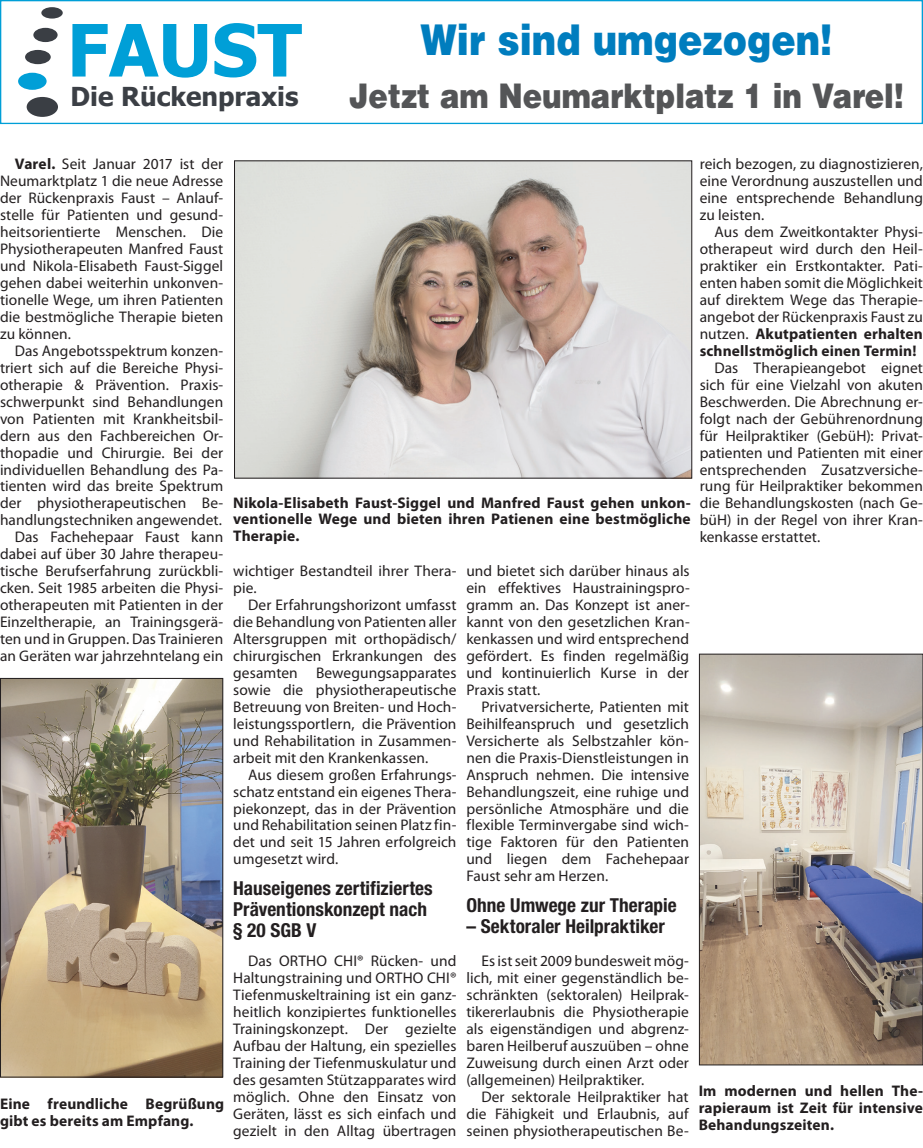
<style>
.page{position:relative;width:923px;height:1148px;background:#fff}
.page>*{position:absolute;margin:0;border:0;box-sizing:border-box;transform-origin:0 0}
.t1{font:700 72.27px "Tahoma";color:#009fd7}
.t2{font:900 42.52px "Helvetica";color:#007dbe;scale:.86 1}
.t3{font:900 33.95px "Helvetica";color:#545557;scale:.86 1}
.t4{font:700 26.07px "Tahoma";color:#3b3f45}
.Zwischenzeile{font:700 condensed 19.25px/21px "Helvetica Neue LT Std";letter-spacing:.005em;color:#231f20}
.SS-Grundschrift{font:15.4px/17px "Myriad Pro";letter-spacing:.005em;color:#231f20;text-align:justify}
.SS-Bildunterschrift{font:700 15.4px/17px "Myriad Pro";letter-spacing:.01em;color:#231f20;text-align:justify}
.s1{font-weight:700}
</style>
<div class="page">
<img style="left:236px;top:162px;width:454px;height:314px">
<div style="left:234px;top:160px;width:458px;height:318px;border:1px solid #231f20"></div>
<img style="left:2px;top:680px;width:219px;height:395px">
<div style="left:0;top:678px;width:223px;height:399px;border:1px solid #231f20"></div>
<div style="left:0;top:0;width:923px;height:124px;border:1px solid #009fd7"></div>
<div style="left:18px;top:73px;width:29px;height:17px;background:#009fd7;border-radius:50%"></div>
<div style="left:27px;top:97px;width:31px;height:20px;background:#3a3e44;border-radius:50%"></div>
<div style="left:25px;top:50px;width:26px;height:14px;background:#3a3e44;border-radius:50%"></div>
<div style="left:33px;top:28px;width:25px;height:14px;background:#3a3e44;border-radius:50%"></div>
<div style="left:41px;top:7px;width:22px;height:12px;background:#3a3e44;border-radius:50%"></div>
<img style="left:701px;top:655px;width:220px;height:408px">
<div style="left:699px;top:653px;width:224px;height:412px;border:1px solid #231f20"></div>
<h1 class="t1" style="left:67px;top:0;width:236px">FAUST</h1>
<h3 class="t4" style="left:70px;top:79px;width:229px">Die Rückenpraxis</h3>
<h2 class="t2" style="left:420px;top:11px;width:480px">Wir sind umgezogen!</h2>
<h3 class="t3" style="left:349px;top:73px;width:646px">Jetzt am Neumarktplatz 1 in Varel!</h3>
<p class="SS-Grundschrift" style="left:0;top:156px;width:225px;text-indent:15px"><span class="s1">Varel.</span> Seit Januar 2017 ist der Neumarktplatz 1 die neue Adresse der Rückenpraxis Faust – Anlauf&shy;stelle für Patienten und gesund&shy;heitsorientierte Menschen. Die Physiotherapeuten Manfred Faust und Nikola-Elisabeth Faust-Siggel gehen dabei weiterhin unkonven&shy;tionelle Wege, um ihren Patienten die bestmögliche Therapie bieten zu können.</p>
<p class="SS-Grundschrift" style="left:0;top:342px;width:225px;text-indent:15px">Das Angebotsspektrum konzen&shy;triert sich auf die Bereiche Physi&shy;otherapie &amp; Prävention. Praxis&shy;schwerpunkt sind Behandlungen von Patienten mit Krankheitsbil&shy;dern aus den Fachbereichen Or&shy;thopadie und Chirurgie. Bei der individuellen Behandlung des Pa&shy;tienten wird das breite Spektrum der physiotherapeutischen Be&shy;handlungstechniken angewendet.</p>
<p class="SS-Grundschrift" style="left:0;top:528px;width:225px;text-indent:15px">Das Fachehepaar Faust kann dabei auf über 30 Jahre therapeu&shy;tische Berufserfahrung zurückbli&shy;cken. Seit 1985 arbeiten die Physi&shy;otherapeuten mit Patienten in der Einzeltherapie, an Trainingsgerä&shy;ten und in Gruppen. Das Trainieren an Geräten war jahrzehntelang ein</p>
<p class="SS-Bildunterschrift" style="left:0;top:1095px;width:226px">Eine freundliche Begrüßung gibt es bereits am Empfang.</p>
<p class="SS-Bildunterschrift" style="left:233px;top:493px;width:459px">Nikola-Elisabeth Faust-Siggel und Manfred Faust gehen unkon&shy;ventionelle Wege und bieten ihren Patienen eine bestmögliche Therapie.</p>
<p class="SS-Grundschrift" style="left:233px;top:562px;width:225px">wichtiger Bestandteil ihrer Thera&shy;pie.</p>
<p class="SS-Grundschrift" style="left:233px;top:596px;width:225px;text-indent:15px">Der Erfahrungshorizont umfasst die Behandlung von Patienten aller Altersgruppen mit orthopädisch/ chirurgischen Erkrankungen des gesamten Bewegungsapparates sowie die physiotherapeutische Betreuung von Breiten- und Hoch&shy;leistungssportlern, die Prävention und Rehabilitation in Zusammen&shy;arbeit mit den Krankenkassen.</p>
<p class="SS-Grundschrift" style="left:233px;top:765px;width:225px;text-indent:15px">Aus diesem großen Erfahrungs&shy;schatz entstand ein eigenes Thera&shy;piekonzept, das in der Prävention und Rehabilitation seinen Platz fin&shy;det und seit 15 Jahren erfolgreich umgesetzt wird.</p>
<p class="Zwischenzeile" style="left:233px;top:877px;width:201px">Hauseigenes zertifiziertes<br>Präventionskonzept nach § 20 SGB V</p>
<p class="SS-Grundschrift" style="left:233px;top:952px;width:225px;text-indent:15px">Das ORTHO CHI® Rücken- und Haltungstraining und ORTHO CHI® Tiefenmuskeltraining ist ein ganz&shy;heitlich konzipiertes funktionelles Trainingskonzept. Der gezielte Aufbau der Haltung, ein spezielles Training der Tiefenmuskulatur und des gesamten Stützapparates wird möglich. Ohne den Einsatz von Geräten, lässt es sich einfach und gezielt in den Alltag übertragen</p>
<p class="SS-Grundschrift" style="left:466px;top:562px;width:225px">und bietet sich darüber hinaus als ein effektives Haustrainingspro&shy;gramm an. Das Konzept ist aner&shy;kannt von den gesetzlichen Kran&shy;kenkassen und wird entsprechend gefördert. Es finden regelmäßig und kontinuierlich Kurse in der Praxis statt.</p>
<p class="SS-Grundschrift" style="left:466px;top:698px;width:224px;text-indent:15px">Privatversicherte, Patienten mit Beihilfeanspruch und gesetzlich Versicherte als Selbstzahler kön&shy;nen die Praxis-Dienstleistungen in Anspruch nehmen. Die intensive Behandlungszeit, eine ruhige und persönliche Atmosphäre und die flexible Terminvergabe sind wich&shy;tige Faktoren für den Patienten und liegen dem Fachehepaar Faust sehr am Herzen.</p>
<p class="Zwischenzeile" style="left:466px;top:894px;width:212px">Ohne Umwege zur Therapie</p>
<p class="Zwischenzeile" style="left:466px;top:915px;width:200px">– Sektoraler Heilpraktiker</p>
<p class="SS-Grundschrift" style="left:466px;top:952px;width:224px;text-indent:15px">Es ist seit 2009 bundesweit mög&shy;lich, mit einer gegenständlich be&shy;schränkten (sektoralen) Heilprak&shy;tikererlaubnis die Physiotherapie als eigenständigen und abgrenz&shy;baren Heilberuf auszuüben – ohne Zuweisung durch einen Arzt oder (allgemeinen) Heilpraktiker.</p>
<p class="SS-Grundschrift" style="left:466px;top:1087px;width:224px;text-indent:15px">Der sektorale Heilpraktiker hat die Fähigkeit und Erlaubnis, auf seinen physiotherapeutischen Be-</p>
<p class="SS-Grundschrift" style="left:699px;top:156px;width:225px">reich bezogen, zu diagnostizieren, eine Verordnung auszustellen und eine entsprechende Behandlung zu leisten.</p>
<p class="SS-Grundschrift" style="left:699px;top:223px;width:225px;text-indent:15px">Aus dem Zweitkontakter Physi&shy;otherapeut wird durch den Heil&shy;praktiker ein Erstkontakter. Pati&shy;enten haben somit die Möglichkeit auf direktem Wege das Therapie&shy;angebot der Rückenpraxis Faust zu nutzen. <span class="s1">Akutpatienten erhalten schnellstmöglich einen Termin!</span></p>
<p class="SS-Grundschrift" style="left:699px;top:359px;width:225px;text-indent:15px">Das Therapieangebot eignet sich für eine Vielzahl von akuten Beschwerden. Die Abrechnung er&shy;folgt nach der Gebührenordnung für Heilpraktiker (GebüH): Privat&shy;patienten und Patienten mit einer entsprechenden Zusatzversiche&shy;rung für Heilpraktiker bekommen die Behandlungskosten (nach Ge&shy;büH) in der Regel von ihrer Kran&shy;kenkasse erstattet.</p>
<p class="SS-Bildunterschrift" style="left:698px;top:1082px;width:226px">Im modernen und hellen The&shy;rapieraum ist Zeit für intensive Behandungszeiten.</p>
</div>
